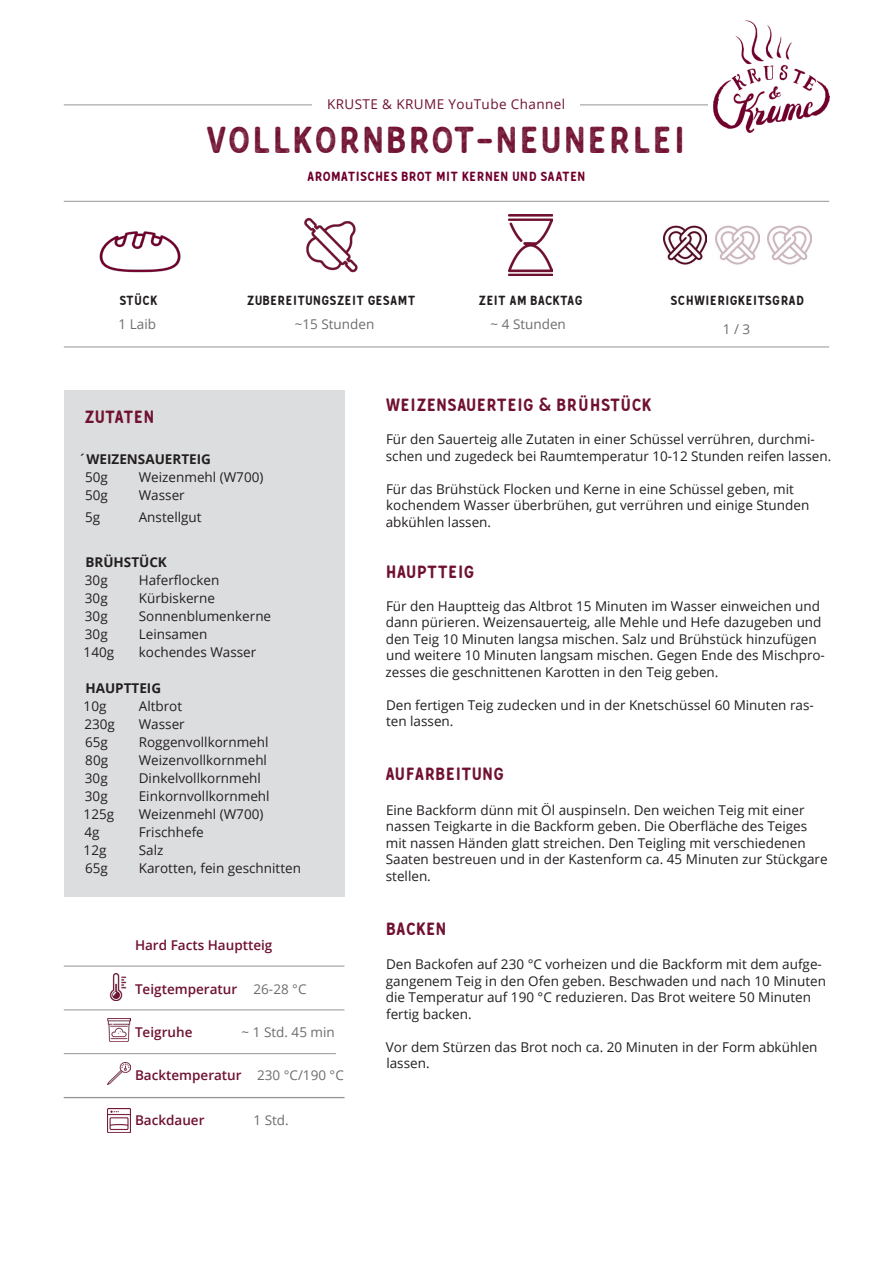
<style>
.page{position:relative;width:893px;height:1263px;background:#fff}
.page>*{position:absolute;margin:0;border:0;box-sizing:border-box;transform-origin:0 0}
.t1{font:37.5px "Gunnar Print";letter-spacing:.07em;color:#701130}
.t2{font:18px "Gunnar";letter-spacing:.045em;color:#701130}
.t3{font:13.5px/16.5px "Open Sans";color:#231f20}
.t4{font:600 13.5px "Open Sans";color:#6f112f}
.t5{font:13.5px "Gunnar";letter-spacing:.05em;color:#231f20}
.t6{font:13.5px "Open Sans";color:#6c6d70}
.t7{font:700 13.5px "Open Sans";color:#231f20}
.t8{font:13.5px "Gunnar";letter-spacing:.05em;color:#70012c}
.t9{font:13.5px "Open Sans";letter-spacing:.03em;color:#701130}
.s1{font-weight:600}
.s2{font-weight:400;color:#6c6d70}
</style>
<div class="page">
<div style="left:64px;top:390px;width:280px;height:506px;background:#dcdddf"></div>
<hr style="left:64px;top:105px;width:765px;height:1px;background:#939598">
<hr style="left:64px;top:201px;width:765px;height:1px;background:#939598">
<hr style="left:64px;top:347px;width:765px;height:1px;background:#939598">
<div style="left:313px;top:99px;width:267px;height:17px;background:#fff"></div>
<img style="left:709px;top:20px;width:120px;height:113px">
<img style="left:509px;top:215px;width:44px;height:60px">
<img style="left:304px;top:217px;width:54px;height:56px">
<img style="left:716px;top:225px;width:43px;height:40px">
<img style="left:768px;top:225px;width:43px;height:40px">
<img style="left:663px;top:225px;width:44px;height:40px">
<img style="left:109px;top:973px;width:18px;height:28px">
<hr style="left:64px;top:1009px;width:280px;height:1px;background:#939598">
<hr style="left:64px;top:1053px;width:272px;height:1px;background:#939598">
<hr style="left:64px;top:1097px;width:280px;height:1px;background:#939598">
<hr style="left:64px;top:966px;width:280px;height:1px;background:#939598">
<img style="left:107px;top:1109px;width:23px;height:24px">
<img style="left:108px;top:1062px;width:22px;height:23px">
<img style="left:108px;top:1018px;width:23px;height:23px">
<img style="left:99px;top:231px;width:82px;height:42px">
<p class="t9" style="left:327px;top:95px;width:240px">KRUSTE &amp; KRUME YouTube Channel</p>
<p class="t1" style="left:207px;top:116px;width:480px">VOLLKORNBROT-NEUNERLEI</p>
<p class="t8" style="left:308px;top:168px;width:279px">AROMATISCHES BROT MIT KERNEN UND SAATEN</p>
<p class="t5" style="left:120px;top:292px;width:39px">STÜCK</p>
<p class="t6" style="left:119px;top:315px;width:39px">1 Laib</p>
<p class="t6" style="left:295px;top:315px;width:81px">~15 Stunden</p>
<p class="t6" style="left:491px;top:315px;width:77px">~ 4 Stunden</p>
<p class="t6" style="left:723px;top:320px;width:29px">1 / 3</p>
<p class="t5" style="left:247px;top:292px;width:169px">ZUBEREITUNGSZEIT GESAMT</p>
<p class="t5" style="left:479px;top:292px;width:105px">ZEIT AM BACKTAG</p>
<p class="t5" style="left:671px;top:292px;width:135px">SCHWIERIGKEITSGRAD</p>
<p class="t2" style="left:85px;top:405px;width:71px">ZUTATEN</p>
<p class="t7" style="left:78px;top:449px;width:134px"><span class="s1">´</span>WEIZENSAUERTEIG</p>
<p class="t3" style="left:85px;top:468px;width:24px">50g</p>
<p class="t3" style="left:139px;top:468px;width:126px">Weizenmehl (W700)</p>
<p class="t3" style="left:85px;top:486px;width:24px">50g</p>
<p class="t3" style="left:139px;top:486px;width:47px">Wasser</p>
<p class="t3" style="left:85px;top:508px;width:17px">5g</p>
<p class="t3" style="left:139px;top:508px;width:64px">Anstellgut</p>
<p class="t7" style="left:85px;top:553px;width:83px">BRÜHSTÜCK</p>
<p class="t3" style="left:85px;top:571px;width:24px">30g</p>
<p class="t3" style="left:139px;top:571px;width:82px">Haferflocken</p>
<p class="t3" style="left:85px;top:589px;width:24px">30g</p>
<p class="t3" style="left:139px;top:589px;width:78px">Kürbiskerne</p>
<p class="t3" style="left:85px;top:607px;width:24px">30g</p>
<p class="t3" style="left:139px;top:607px;width:134px">Sonnenblumenkerne</p>
<p class="t3" style="left:85px;top:625px;width:24px">30g</p>
<p class="t3" style="left:139px;top:625px;width:70px">Leinsamen</p>
<p class="t3" style="left:84px;top:643px;width:32px">140g</p>
<p class="t3" style="left:139px;top:643px;width:119px">kochendes Wasser</p>
<p class="t7" style="left:85px;top:679px;width:77px">HAUPTTEIG</p>
<p class="t3" style="left:84px;top:697px;width:24px">10g</p>
<p class="t3" style="left:139px;top:697px;width:45px">Altbrot</p>
<p class="t3" style="left:84px;top:715px;width:32px">230g</p>
<p class="t3" style="left:139px;top:715px;width:47px">Wasser</p>
<p class="t3" style="left:85px;top:733px;width:24px">65g</p>
<p class="t3" style="left:139px;top:733px;width:131px">Roggenvollkornmehl</p>
<p class="t3" style="left:85px;top:751px;width:24px">80g</p>
<p class="t3" style="left:139px;top:751px;width:130px">Weizenvollkornmehl</p>
<p class="t3" style="left:85px;top:769px;width:24px">30g</p>
<p class="t3" style="left:139px;top:769px;width:124px">Dinkelvollkornmehl</p>
<p class="t3" style="left:85px;top:787px;width:24px">30g</p>
<p class="t3" style="left:139px;top:787px;width:132px">Einkornvollkornmehl</p>
<p class="t3" style="left:84px;top:805px;width:32px">125g</p>
<p class="t3" style="left:139px;top:805px;width:126px">Weizenmehl (W700)</p>
<p class="t3" style="left:85px;top:823px;width:17px">4g</p>
<p class="t3" style="left:139px;top:823px;width:67px">Frischhefe</p>
<p class="t3" style="left:84px;top:841px;width:24px">12g</p>
<p class="t3" style="left:139px;top:841px;width:26px">Salz</p>
<p class="t3" style="left:85px;top:859px;width:24px">65g</p>
<p class="t3" style="left:139px;top:859px;width:164px">Karotten, fein geschnitten</p>
<p class="t4" style="left:135px;top:936px;width:139px">Hard Facts Hauptteig</p>
<p class="t4" style="left:135px;top:980px;width:173px">Teigtemperatur <span class="s2">26-28 °C</span></p>
<p class="t4" style="left:135px;top:1023px;width:59px">Teigruhe</p>
<p class="t6" style="left:242px;top:1023px;width:95px">~ 1 Std. 45 min</p>
<p class="t4" style="left:135px;top:1066px;width:210px">Backtemperatur <span class="s2">230 °C/190 °C</span></p>
<p class="t4" style="left:135px;top:1111px;width:71px">Backdauer</p>
<p class="t6" style="left:254px;top:1111px;width:37px">1 Std.</p>
<p class="t2" style="left:386px;top:394px;width:267px">WEIZENSAUERTEIG &amp; BRÜHSTÜCK</p>
<p class="t3" style="left:386px;top:431px;width:447px">Für den Sauerteig alle Zutaten in einer Schüssel verrühren, durchmi&shy;schen und zugedeck bei Raumtemperatur 10-12 Stunden reifen lassen.</p>
<p class="t3" style="left:386px;top:480px;width:425px">Für das Brühstück Flocken und Kerne in eine Schüssel geben, mit kochendem Wasser überbrühen, gut verrühren und einige Stunden abkühlen lassen.</p>
<p class="t2" style="left:386px;top:560px;width:90px">HAUPTTEIG</p>
<p class="t3" style="left:386px;top:597px;width:441px">Für den Hauptteig das Altbrot 15 Minuten im Wasser einweichen und dann pürieren. Weizensauerteig, alle Mehle und Hefe dazugeben und den Teig 10 Minuten langsa mischen. Salz und Brühstück hinzufügen und weitere 10 Minuten langsam mischen. Gegen Ende des Mischpro&shy;zesses die geschnittenen Karotten in den Teig geben.</p>
<p class="t3" style="left:386px;top:696px;width:429px">Den fertigen Teig zudecken und in der Knetschüssel 60 Minuten ras&shy;ten lassen.</p>
<p class="t2" style="left:386px;top:763px;width:119px">AUFARBEITUNG</p>
<p class="t3" style="left:386px;top:801px;width:443px">Eine Backform dünn mit Öl auspinseln. Den weichen Teig mit einer nassen Teigkarte in die Backform geben. Die Oberfläche des Teiges mit nassen Händen glatt streichen. Den Teigling mit verschiedenen Saaten bestreuen und in der Kastenform ca. 45 Minuten zur Stückgare stellen.</p>
<p class="t2" style="left:387px;top:917px;width:61px">BACKEN</p>
<p class="t3" style="left:386px;top:956px;width:442px">Den Backofen auf 230 °C vorheizen und die Backform mit dem aufge&shy;gangenem Teig in den Ofen geben. Beschwaden und nach 10 Minuten die Temperatur auf 190 °C reduzieren. Das Brot weitere 50 Minuten fertig backen.</p>
<p class="t3" style="left:386px;top:1038px;width:433px">Vor dem Stürzen das Brot noch ca. 20 Minuten in der Form abkühlen lassen.</p>
</div>
